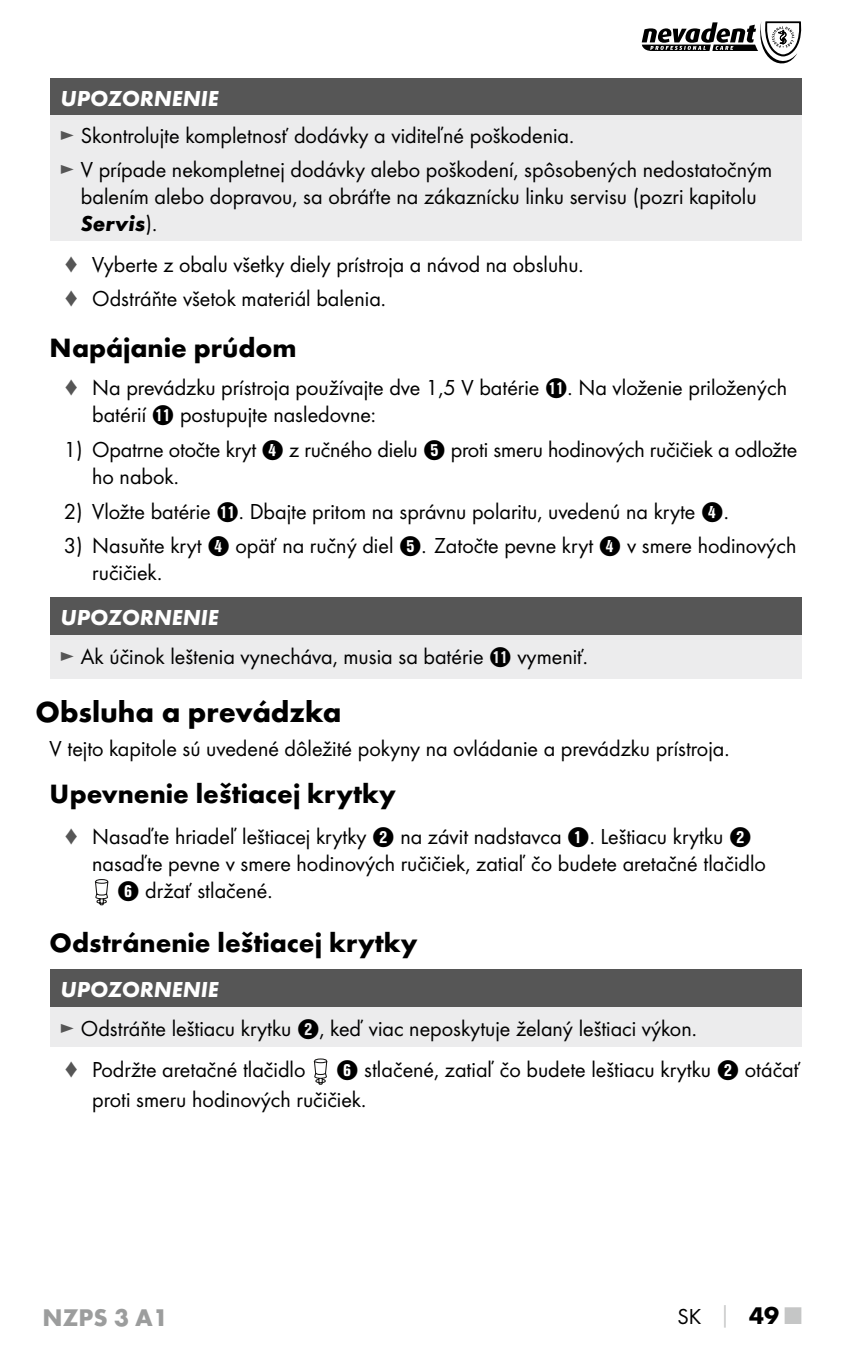
<style>
.page{position:relative;width:851px;height:1347px;background:#fff}
.page>*{position:absolute;margin:0;border:0;box-sizing:border-box;transform-origin:0 0}
.t1{font:700 30px "Futura";color:#000}
.t2{font:700 27.5px "Futura";color:#000}
.t3{font:700 25px "Futura";color:#9c9d9d}
.t4{font:22.5px/34px "Futura Boo";color:#000}
.t5{font:italic 700 22.5px "Futura";color:#fff}
.t6{font:italic 700 22.5px "Futura";color:#000}
.s1{color:#565656}
.s2{font-family:"Futura Boo";font-weight:400;font-style:normal}
.s3{font-family:"Hako PI Nummern"}
.s4{font-family:"Futura";font-weight:700;color:#c5c6c6}
.s5{font-family:"Futura";font-weight:700;font-size:25px}
.s6{font-family:"Futura";font-weight:700;font-size:25px;color:#c5c6c6}
</style>
<div class="page">
<svg style="left:641px;top:21px;width:160px;height:42px"></svg>
<div style="left:50px;top:78px;width:751px;height:38px;background:#565656"></div>
<div style="left:50px;top:116px;width:751px;height:125px;background:#ececed"></div>
<div style="left:50px;top:597px;width:751px;height:38px;background:#565656"></div>
<div style="left:50px;top:635px;width:751px;height:43px;background:#ececed"></div>
<svg style="left:94px;top:879px;width:15px;height:27px"></svg>
<div style="left:50px;top:969px;width:751px;height:38px;background:#565656"></div>
<div style="left:50px;top:1007px;width:751px;height:39px;background:#ececed"></div>
<svg style="left:313px;top:1058px;width:15px;height:27px"></svg>
<p class="t5" style="left:61px;top:84px;width:159px">UPOZORNENIE</p>
<p class="t4" style="left:60px;top:118px;width:714px"><span class="s1">►</span> Skontrolujte kompletnosť dodávky a viditeľné poškodenia.<br><span class="s1">►</span> V prípade nekompletnej dodávky alebo poškodení, spôsobených nedostatočným</p>
<p class="t4" style="left:81px;top:179px;width:677px">balením alebo dopravou, sa obráťte na zákaznícku linku servisu (pozri kapitolu</p>
<p class="t6" style="left:81px;top:209px;width:75px">Servis<span class="s2">).</span></p>
<p class="t4" style="left:64px;top:247px;width:518px"><span class="s1">♦</span> Vyberte z obalu všetky diely prístroja a návod na obsluhu. <span class="s1">♦</span> Odstráňte všetok materiál balenia.</p>
<p class="t2" style="left:50px;top:330px;width:248px">Napájanie prúdom</p>
<p class="t4" style="left:92px;top:373px;width:696px;line-height:27.5px;text-indent:-28px"><span class="s1">♦</span> Na prevádzku prístroja používajte dve 1,5 V batérie <span class="s3">q</span>. Na vloženie priložených batérií <span class="s3">q</span> postupujte nasledovne:</p>
<p class="t4" style="left:92px;top:436px;width:706px;line-height:27px;text-indent:-28px">1) Opatrne otočte kryt <span class="s3">4</span> z ručného dielu <span class="s3">5</span> proti smeru hodinových ručičiek a odložte ho nabok.</p>
<p class="t4" style="left:64px;top:494px;width:663px">2) Vložte batérie <span class="s3">q</span>. Dbajte pritom na správnu polaritu, uvedenú na kryte <span class="s3">4</span>.</p>
<p class="t4" style="left:92px;top:532px;width:705px;line-height:27px;text-indent:-28px">3) Nasuňte kryt <span class="s3">4</span> opäť na ručný diel <span class="s3">5</span>. Zatočte pevne kryt <span class="s3">4</span> v smere hodinových ručičiek.</p>
<p class="t5" style="left:61px;top:603px;width:159px">UPOZORNENIE</p>
<p class="t4" style="left:60px;top:639px;width:527px"><span class="s1">►</span> Ak účinok leštenia vynecháva, musia sa batérie <span class="s3">q</span> vymeniť.</p>
<h1 class="t1" style="left:35px;top:693px;width:307px">Obsluha a prevádzka</h1>
<p class="t4" style="left:50px;top:731px;width:678px">V tejto kapitole sú uvedené dôležité pokyny na ovládanie a prevádzku prístroja.</p>
<p class="t2" style="left:50px;top:777px;width:348px">Upevnenie leštiacej krytky</p>
<p class="t4" style="left:64px;top:819px;width:689px"><span class="s1">♦</span> Nasaďte hriadeľ leštiacej krytky <span class="s3">2</span> na závit nadstavca <span class="s3">1</span>. Leštiacu krytku <span class="s3">2</span></p>
<p class="t4" style="left:92px;top:846px;width:675px">nasaďte pevne v smere hodinových ručičiek, zatiaľ čo budete aretačné tlačidlo</p>
<p class="t4" style="left:117px;top:873px;width:154px"><span class="s3">6</span> držať stlačené.</p>
<p class="t2" style="left:50px;top:926px;width:369px">Odstránenie leštiacej krytky</p>
<p class="t5" style="left:61px;top:975px;width:159px">UPOZORNENIE</p>
<p class="t4" style="left:60px;top:1008px;width:635px;line-height:41.2px"><span class="s1">►</span> Odstráňte leštiacu krytku <span class="s3">2</span>, keď viac neposkytuje želaný leštiaci výkon. <span class="s1">♦</span> Podržte aretačné tlačidlo</p>
<p class="t4" style="left:92px;top:1054px;width:709px;line-height:30px;text-indent:244px"><span class="s3">6</span> stlačené, zatiaľ čo budete leštiacu krytku <span class="s3">2</span> otáčať proti smeru hodinových ručičiek.</p>
<p class="t3" style="left:43px;top:1301px;width:127px">NZPS 3 A1</p>
<p class="t4" style="left:677px;top:1299px;width:125px">SK <span class="s4">│</span> <span class="s5">49</span> <span class="s6">■</span></p>
</div>
